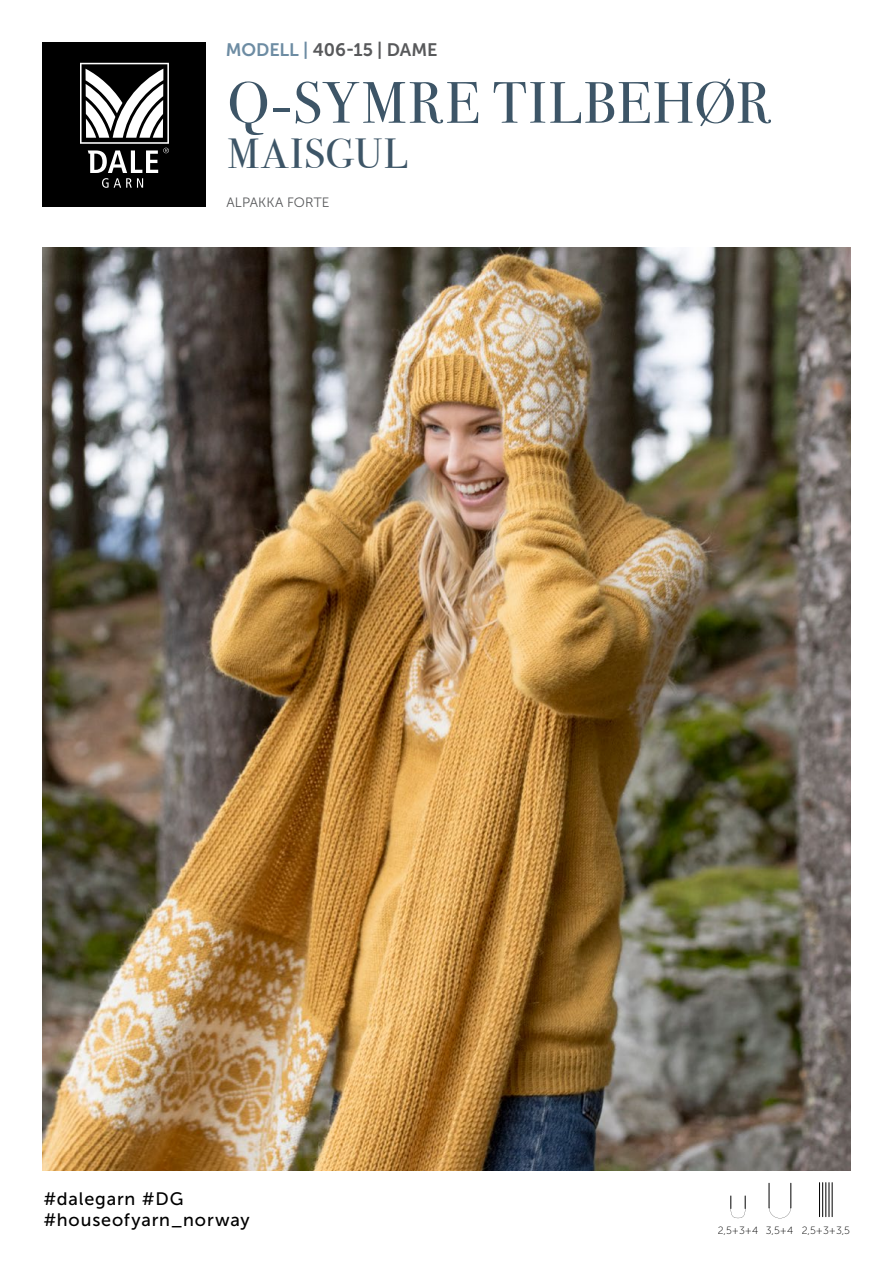
<style>
.page{position:relative;width:893px;height:1263px;background:#fff}
.page>*{position:absolute;margin:0;border:0;box-sizing:border-box;transform-origin:0 0}
.t1{font:58.5px "Bodoni Svty Two ITCTT";letter-spacing:.03em;color:#3d5567}
.t2{font:42px "Bodoni Svty Two ITCTT";letter-spacing:.03em;color:#3d5567}
.t3{font:18px/21px "Museo Sans 500";letter-spacing:.045em;color:#000}
.t4{font:18px "Museo Sans 700";letter-spacing:-.005em;color:#58595b}
.t5{font:13.5px "Museo Sans 300";letter-spacing:.01em;color:#58595b}
.t6{font:10.5px "Museo Sans 100";color:#000}
.s1{color:#6d8ca3}
</style>
<div class="page">
<div style="left:43px;top:43px;width:163px;height:164px;background:#000"></div>
<svg style="left:80px;top:63px;width:89px;height:125px"></svg>
<img style="left:43px;top:248px;width:807px;height:923px">
<svg style="left:768px;top:1183px;width:23px;height:35px"></svg>
<svg style="left:730px;top:1195px;width:16px;height:23px"></svg>
<hr style="left:819px;top:1182px;width:1px;height:35px;background:#000">
<hr style="left:822px;top:1182px;width:1px;height:35px;background:#000">
<hr style="left:825px;top:1182px;width:1px;height:35px;background:#000">
<hr style="left:828px;top:1182px;width:1px;height:35px;background:#000">
<hr style="left:832px;top:1182px;width:1px;height:35px;background:#000">
<p class="t4" style="left:226px;top:40px;width:213px"><span class="s1">MODELL |</span> 406-15 | DAME</p>
<p class="t1" style="left:227px;top:55px;width:545px">Q-SYMRE TILBEHØR</p>
<p class="t2" style="left:227px;top:119px;width:182px">MAISGUL</p>
<p class="t5" style="left:227px;top:195px;width:105px">ALPAKKA FORTE</p>
<p class="t3" style="left:43px;top:1188px;width:208px">#dalegarn #DG #houseofyarn_norway</p>
<p class="t6" style="left:718px;top:1225px;width:42px">2,5+3+4</p>
<p class="t6" style="left:766px;top:1225px;width:29px">3,5+4</p>
<p class="t6" style="left:802px;top:1225px;width:50px">2,5+3+3,5</p>
</div>
